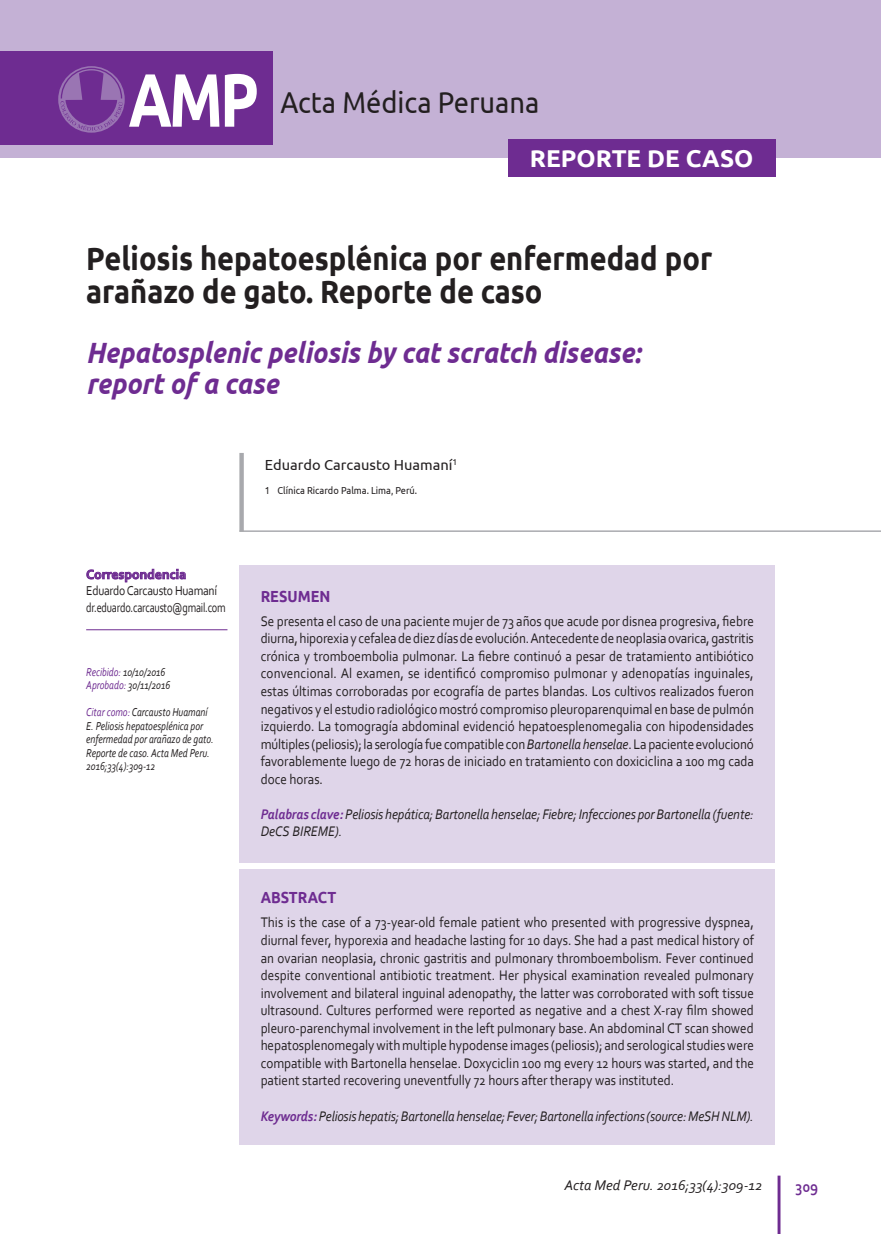
<style>
.page{position:relative;width:881px;height:1234px;background:#fff}
.page>*{position:absolute;margin:0;border:0;box-sizing:border-box;transform-origin:0 0}
.t1{font:700 75.3px "Ubuntu";color:#fff;scale:.8 1}
._01_titulo{font:700 32.25px/33px "Ubuntu";color:#231f20;scale:.9 1}
.t2{font:30.15px "Ubuntu";color:#231f20;scale:.9 1}
._02_titulo_ingles{font:italic 700 29.25px/31.5px "Ubuntu";color:#6e2c91;scale:.9 1}
.t3{font:700 24.3px "Ubuntu";color:#fff}
._05_RESUMEN_ABSTRACT{font:700 16.05px "Ubuntu";color:#6e2c91;scale:.9 1}
.t4{font:700 16.05px "Corbel";color:#6e2c91;scale:.9 1}
.t5{font:italic 14.7px "Corbel";color:#231f20}
._06_TEXTOS{font:14.55px/17.5px "Corbel";color:#231f20;text-align:justify;scale:.9 1}
._06_TEXTOS-2{font:italic 14.55px/17.5px "Corbel";letter-spacing:-.005em;color:#231f20;scale:.9 1}
._03_AUTOR{font:14.55px "Ubuntu";color:#231f20}
._06_TEXTOS-3{font:13.5px "Corbel";letter-spacing:-.02em;color:#231f20;scale:.76 1}
._06_TEXTOS-4{font:13.5px "Corbel";letter-spacing:-.02em;color:#231f20;scale:.86 1}
._08_SUB2{font:700 13.5px "Corbel";letter-spacing:.01em;color:#6e2c91}
._06_TEXTOS-5{font:italic 12px/13.5px "Corbel";color:#231f20;scale:.8 1}
._04_PIE{font:10.2px "Ubuntu";color:#231f20;scale:.9 1}
.s1{color:#6e2c91}
.s2{font-style:italic}
.s3{font-weight:700;color:#6e2c91}
</style>
<div class="page">
<hr style="left:777px;top:1175px;width:3px;height:58px;background:#6e2c91">
<div style="left:0;top:0;width:880px;height:158px;background:#c4b1d5"></div>
<div style="left:0;top:51px;width:272px;height:94px;background:#6e2c91"></div>
<svg style="left:58px;top:66px;width:67px;height:67px"></svg>
<svg style="left:61px;top:68px;width:62px;height:63px"></svg>
<div style="left:239px;top:564px;width:535px;height:298px;background:#dfd5e9"></div>
<div style="left:239px;top:868px;width:535px;height:276px;background:#dfd5e9"></div>
<div style="left:507px;top:139px;width:268px;height:38px;background:#6e2c91"></div>
<div style="left:239px;top:453px;width:5px;height:78px;background:#a8a9ad"></div>
<hr style="left:239px;top:530px;width:641px;height:1px;background:#a8a9ad">
<svg style="left:86px;top:568px;width:100px;height:14px"></svg>
<hr style="left:86px;top:629px;width:141px;height:1px;background:#6e2c91">
<p class="t1" style="left:128px;top:50px;width:164px">AMP</p>
<p class="t2" style="left:280px;top:84px;width:289px">Acta Médica Peruana</p>
<p class="t3" style="left:529px;top:142px;width:225px">REPORTE DE CASO</p>
<p class="_01_titulo" style="left:86px;top:240px;width:696px">Peliosis hepatoesplénica por enfermedad por arañazo de gato. Reporte de caso</p>
<p class="_02_titulo_ingles" style="left:86px;top:336px;width:617px">Hepatosplenic peliosis by cat scratch disease: report of a case</p>
<p class="_08_SUB2" style="left:86px;top:566px;width:101px">Correspondencia</p>
<p class="_06_TEXTOS-4" style="left:86px;top:582px;width:154px">Eduardo Carcausto Huamaní</p>
<p class="_06_TEXTOS-3" style="left:86px;top:599px;width:185px">dr.eduardo.carcausto@gmail.com</p>
<p class="_06_TEXTOS-5" style="left:86px;top:664px;width:101px"><span class="s1">Recibido:</span> 10/10/2016</p>
<p class="_06_TEXTOS-5" style="left:86px;top:678px;width:107px"><span class="s1">Aprobado:</span> 30/11/2016</p>
<p class="_06_TEXTOS-5" style="left:86px;top:705px;width:161px"><span class="s1">Citar como:</span> Carcausto Huamaní<br>E. Peliosis hepatoesplénica por enfermedad por arañazo de gato.<br>Reporte de caso. Acta Med Peru.<br>2016;33(4):309-12</p>
<p class="_03_AUTOR" style="left:265px;top:456px;width:194px">Eduardo Carcausto Huamaní<sup>1</sup></p>
<p class="_04_PIE" style="left:265px;top:484px;width:171px">1 Clínica Ricardo Palma. Lima, Perú.</p>
<p class="_05_RESUMEN_ABSTRACT" style="left:260px;top:585px;width:79px">RESUMEN</p>
<p class="_06_TEXTOS" style="left:260px;top:611px;width:549px">Se presenta el caso de una paciente mujer de 73 años que acude por disnea progresiva, fiebre diurna, hiporexia y cefalea de diez días de evolución. Antecedente de neoplasia ovarica, gastritis crónica y tromboembolia pulmonar. La fiebre continuó a pesar de tratamiento antibiótico convencional. Al examen, se identificó compromiso pulmonar y adenopatías inguinales, estas últimas corroboradas por ecografía de partes blandas. Los cultivos realizados fueron negativos y el estudio radiológico mostró compromiso pleuroparenquimal en base de pulmón izquierdo. La tomogragía abdominal evidenció hepatoesplenomegalia con hipodensidades múltiples (peliosis); la serología fue compatible con <span class="s2">Bartonella henselae</span>. La paciente evolucionó favorablemente luego de 72 horas de iniciado en tratamiento con doxiciclina a 100 mg cada doce horas.</p>
<p class="_06_TEXTOS-2" style="left:260px;top:804px;width:549px"><span class="s3">Palabras clave:</span> Peliosis hepática; Bartonella henselae; Fiebre; Infecciones por Bartonella (fuente:<br>DeCS BIREME).</p>
<p class="_05_RESUMEN_ABSTRACT" style="left:260px;top:887px;width:86px">ABSTRACT</p>
<p class="_06_TEXTOS" style="left:260px;top:913px;width:549px">This is the case of a 73-year-old female patient who presented with progressive dyspnea, diurnal fever, hyporexia and headache lasting for 10 days. She had a past medical history of an ovarian neoplasia, chronic gastritis and pulmonary thromboembolism. Fever continued despite conventional antibiotic treatment. Her physical examination revealed pulmonary involvement and bilateral inguinal adenopathy, the latter was corroborated with soft tissue ultrasound. Cultures performed were reported as negative and a chest X-ray film showed pleuro-parenchymal involvement in the left pulmonary base. An abdominal CT scan showed hepatosplenomegaly with multiple hypodense images (peliosis); and serological studies were compatible with Bartonella henselae. Doxyciclin 100 mg every 12 hours was started, and the patient started recovering uneventfully 72 hours after therapy was instituted.</p>
<p class="_06_TEXTOS-2" style="left:260px;top:1106px;width:549px"><span class="s3">Keywords:</span> Peliosis hepatis; Bartonella henselae; Fever; Bartonella infections (source: MeSH NLM).</p>
<p class="t5" style="left:564px;top:1175px;width:199px">Acta Med Peru. 2016;33(4):309-12</p>
<p class="t4" style="left:795px;top:1176px;width:27px">309</p>
</div>
